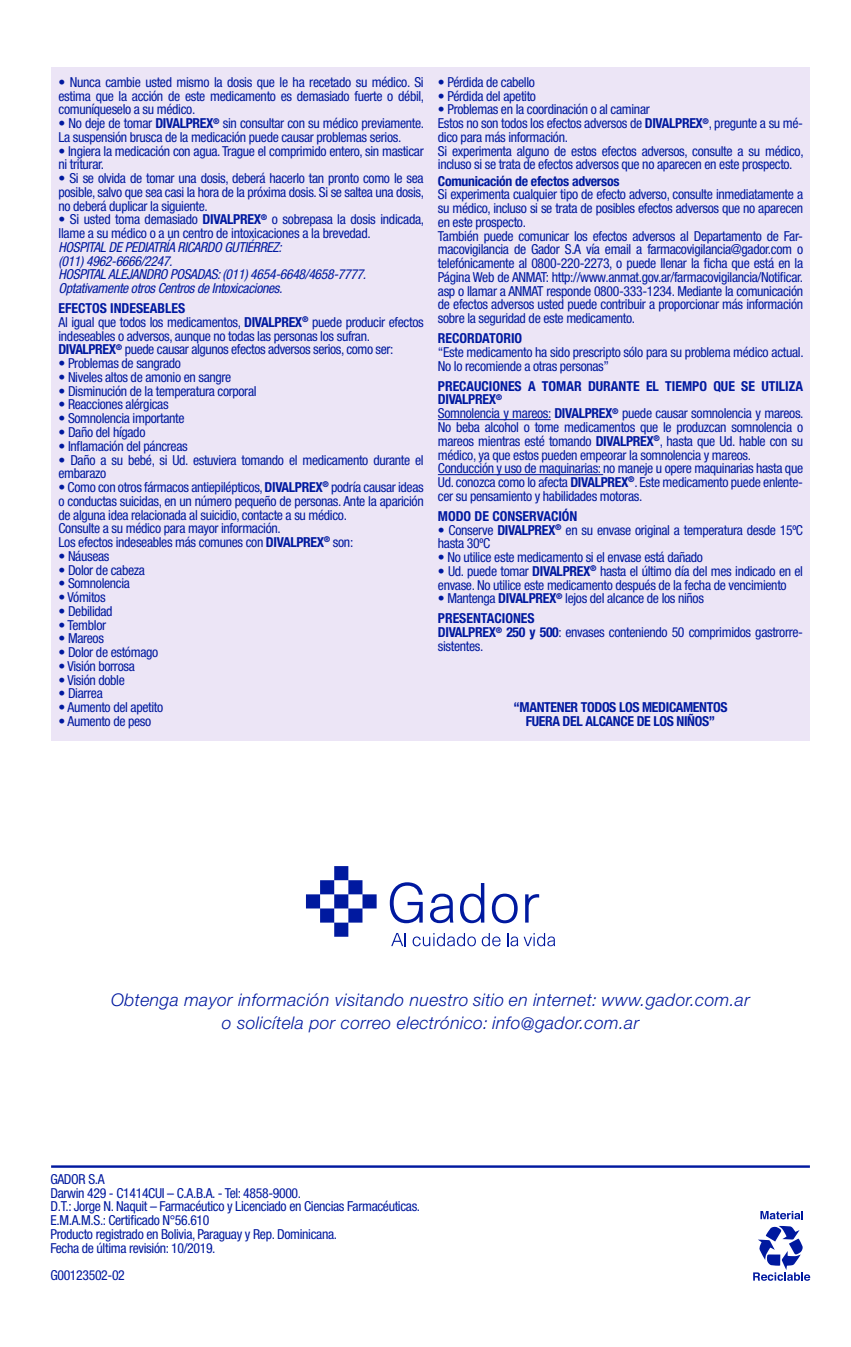
<style>
.page{position:relative;width:851px;height:1347px;background:#fff}
.page>*{position:absolute;margin:0;border:0;box-sizing:border-box;transform-origin:0 0}
.t1{font:italic 300 17.5px "Helvetica Neue LT Pro";letter-spacing:.02em;color:#00199f}
.Paragraph_Style_1{font:condensed 13.75px/13.8px "Helvetica Neue LT Pro";letter-spacing:-.025em;color:#00199f}
.Paragraph_Style_1-2{font:italic condensed 13.75px "Helvetica Neue LT Pro";letter-spacing:-.025em;color:#00199f}
.Paragraph_Style_1-3{font:700 condensed 13.75px/13.8px "Helvetica Neue LT Pro";color:#00199f}
.Paragraph_Style_1-4{font:700 condensed 13.75px "Helvetica Neue LT Pro";letter-spacing:-.025em;color:#00199f}
.Paragraph_Style_1-5{font:700 condensed 13.75px "Helvetica Neue LT Pro";letter-spacing:-.02em;color:#00199f}
.s1{font-weight:700}
</style>
<div class="page">
<div style="left:51px;top:67px;width:759px;height:673px;background:#ece5f6"></div>
<hr style="left:438px;top:419px;width:112px;height:1px;background:#00199f">
<hr style="left:438px;top:474px;width:165px;height:1px;background:#00199f">
<hr style="left:51px;top:1165px;width:758px;height:2px;background:#00199f">
<svg style="left:760px;top:1210px;width:43px;height:9px"></svg>
<svg style="left:753px;top:1225px;width:57px;height:55px"></svg>
<svg style="left:390px;top:882px;width:149px;height:41px"></svg>
<svg style="left:306px;top:866px;width:70px;height:70px"></svg>
<svg style="left:391px;top:933px;width:15px;height:13px"></svg>
<svg style="left:412px;top:933px;width:88px;height:13px"></svg>
<svg style="left:507px;top:933px;width:48px;height:13px"></svg>
<p class="Paragraph_Style_1" style="left:58px;top:75px;width:367px;text-align:justify">• Nunca cambie usted mismo la dosis que le ha recetado su médico. Si estima que la acción de este medicamento es demasiado fuerte o débil, comuníqueselo a su médico.</p>
<p class="Paragraph_Style_1" style="left:58px;top:116px;width:367px">• No deje de tomar <span class="s1">DIVALPREX</span><sup>®</sup> sin consultar con su médico previamente.<br>La suspensión brusca de la medicación puede causar problemas serios.</p>
<p class="Paragraph_Style_1" style="left:58px;top:144px;width:367px">• Ingiera la medicación con agua. Trague el comprimido entero, sin masticar ni triturar.</p>
<p class="Paragraph_Style_1" style="left:58px;top:171px;width:367px;text-align:justify">• Si se olvida de tomar una dosis, deberá hacerlo tan pronto como le sea posible, salvo que sea casi la hora de la próxima dosis. Si se saltea una dosis, no deberá duplicar la siguiente.</p>
<p class="Paragraph_Style_1" style="left:58px;top:213px;width:367px">• Si usted toma demasiado <span class="s1">DIVALPREX</span><sup>®</sup> o sobrepasa la dosis indicada, llame a su médico o a un centro de intoxicaciones a la brevedad.</p>
<p class="Paragraph_Style_1-2" style="left:58px;top:239px;width:225px">HOSPITAL DE PEDIATRÍA RICARDO GUTIÉRREZ:</p>
<p class="Paragraph_Style_1-2" style="left:58px;top:253px;width:116px">(011) 4962-6666/2247.</p>
<p class="Paragraph_Style_1-2" style="left:58px;top:267px;width:309px">HOSPITAL ALEJANDRO POSADAS: (011) 4654-6648/4658-7777.</p>
<p class="Paragraph_Style_1-2" style="left:58px;top:280px;width:225px">Optativamente otros Centros de Intoxicaciones.</p>
<p class="Paragraph_Style_1-3" style="left:58px;top:301px;width:128px">EFECTOS INDESEABLES</p>
<p class="Paragraph_Style_1" style="left:58px;top:315px;width:366px">Al igual que todos los medicamentos, <span class="s1">DIVALPREX</span><sup>®</sup> puede producir efectos indeseables o adversos, aunque no todas las personas los sufran.</p>
<p class="Paragraph_Style_1" style="left:58px;top:343px;width:336px"><span class="s1">DIVALPREX</span><sup>®</sup> puede causar algunos efectos adversos serios, como ser:</p>
<p class="Paragraph_Style_1" style="left:58px;top:356px;width:124px">• Problemas de sangrado</p>
<p class="Paragraph_Style_1" style="left:58px;top:370px;width:174px">• Niveles altos de amonio en sangre</p>
<p class="Paragraph_Style_1" style="left:58px;top:384px;width:199px">• Disminución de la temperatura corporal</p>
<p class="Paragraph_Style_1" style="left:58px;top:398px;width:112px">• Reacciones alérgicas</p>
<p class="Paragraph_Style_1" style="left:58px;top:411px;width:127px">• Somnolencia importante</p>
<p class="Paragraph_Style_1" style="left:58px;top:425px;width:88px">• Daño del hígado</p>
<p class="Paragraph_Style_1" style="left:58px;top:439px;width:131px">• Inflamación del páncreas</p>
<p class="Paragraph_Style_1" style="left:58px;top:453px;width:367px">• Daño a su bebé, si Ud. estuviera tomando el medicamento durante el embarazo</p>
<p class="Paragraph_Style_1" style="left:58px;top:480px;width:366px;text-align:justify">• Como con otros fármacos antiepilépticos, <span class="s1">DIVALPREX</span><sup>®</sup> podría causar ideas o conductas suicidas, en un número pequeño de personas. Ante la aparición de alguna idea relacionada al suicidio, contacte a su médico.</p>
<p class="Paragraph_Style_1" style="left:58px;top:521px;width:224px">Consulte a su médico para mayor información.</p>
<p class="Paragraph_Style_1" style="left:58px;top:535px;width:296px">Los efectos indeseables más comunes con <span class="s1">DIVALPREX</span><sup>®</sup> son:</p>
<p class="Paragraph_Style_1" style="left:58px;top:549px;width:52px">• Náuseas</p>
<p class="Paragraph_Style_1" style="left:58px;top:563px;width:88px">• Dolor de cabeza</p>
<p class="Paragraph_Style_1" style="left:58px;top:576px;width:73px">• Somnolencia</p>
<p class="Paragraph_Style_1" style="left:58px;top:590px;width:49px">• Vómitos</p>
<p class="Paragraph_Style_1" style="left:58px;top:604px;width:56px">• Debilidad</p>
<p class="Paragraph_Style_1" style="left:58px;top:618px;width:49px">• Temblor</p>
<p class="Paragraph_Style_1" style="left:58px;top:631px;width:47px">• Mareos</p>
<p class="Paragraph_Style_1" style="left:58px;top:645px;width:101px">• Dolor de estómago</p>
<p class="Paragraph_Style_1" style="left:58px;top:659px;width:78px">• Visión borrosa</p>
<p class="Paragraph_Style_1" style="left:58px;top:673px;width:68px">• Visión doble</p>
<p class="Paragraph_Style_1" style="left:58px;top:686px;width:46px">• Diarrea</p>
<p class="Paragraph_Style_1" style="left:58px;top:700px;width:106px">• Aumento del apetito</p>
<p class="Paragraph_Style_1" style="left:58px;top:714px;width:94px">• Aumento de peso</p>
<p class="Paragraph_Style_1" style="left:438px;top:75px;width:99px">• Pérdida de cabello</p>
<p class="Paragraph_Style_1" style="left:438px;top:89px;width:100px">• Pérdida del apetito</p>
<p class="Paragraph_Style_1" style="left:438px;top:103px;width:213px">• Problemas en la coordinación o al caminar</p>
<p class="Paragraph_Style_1" style="left:438px;top:116px;width:366px">Estos no son todos los efectos adversos de <span class="s1">DIVALPREX</span><sup>®</sup>, pregunte a su mé&shy;dico para más información.</p>
<p class="Paragraph_Style_1" style="left:438px;top:144px;width:367px">Si experimenta alguno de estos efectos adversos, consulte a su médico, incluso si se trata de efectos adversos que no aparecen en este prospecto.</p>
<p class="Paragraph_Style_1-5" style="left:438px;top:172px;width:183px">Comunicación de efectos adversos</p>
<p class="Paragraph_Style_1" style="left:438px;top:188px;width:366px;text-align:justify">Si experimenta cualquier tipo de efecto adverso, consulte inmediatamente a su médico, incluso si se trata de posibles efectos adversos que no aparecen en este prospecto.</p>
<p class="Paragraph_Style_1" style="left:438px;top:229px;width:367px;text-align:justify">También puede comunicar los efectos adversos al Departamento de Far&shy;macovigilancia de Gador S.A vía email a farmacovigilancia@gador.com o telefónicamente al 0800-220-2273, o puede llenar la ficha que está en la Página Web de ANMAT: http://www.anmat.gov.ar/farmacovigilancia/Notificar. asp o llamar a ANMAT responde 0800-333-1234. Mediante la comunicación de efectos adversos usted puede contribuir a proporcionar más información sobre la seguridad de este medicamento.</p>
<p class="Paragraph_Style_1-3" style="left:438px;top:331px;width:86px">RECORDATORIO</p>
<p class="Paragraph_Style_1" style="left:438px;top:345px;width:367px">“Este medicamento ha sido prescripto sólo para su problema médico actual.<br>No lo recomiende a otras personas”</p>
<p class="Paragraph_Style_1-3" style="left:438px;top:379px;width:366px">PRECAUCIONES A TOMAR DURANTE EL TIEMPO QUE SE UTILIZA<br>DIVALPREX<sup>®</sup></p>
<p class="Paragraph_Style_1" style="left:438px;top:406px;width:367px;text-align:justify">Somnolencia y mareos: <span class="s1">DIVALPREX</span><sup>®</sup> puede causar somnolencia y mareos.<br>No beba alcohol o tome medicamentos que le produzcan somnolencia o mareos mientras esté tomando <span class="s1">DIVALPREX</span><sup>®</sup>, hasta que Ud. hable con su médico, ya que estos pueden empeorar la somnolencia y mareos.</p>
<p class="Paragraph_Style_1" style="left:438px;top:461px;width:366px;text-align:justify">Conducción y uso de maquinarias: no maneje u opere maquinarias hasta que Ud. conozca como lo afecta <span class="s1">DIVALPREX</span><sup>®</sup>. Este medicamento puede enlente&shy;cer su pensamiento y habilidades motoras.</p>
<p class="Paragraph_Style_1-3" style="left:438px;top:509px;width:141px">MODO DE CONSERVACIÓN</p>
<p class="Paragraph_Style_1" style="left:438px;top:523px;width:366px">• Conserve <span class="s1">DIVALPREX</span><sup>®</sup> en su envase original a temperatura desde 15ºC hasta 30ºC</p>
<p class="Paragraph_Style_1" style="left:438px;top:550px;width:266px">• No utilice este medicamento si el envase está dañado</p>
<p class="Paragraph_Style_1" style="left:438px;top:564px;width:366px">• Ud. puede tomar <span class="s1">DIVALPREX</span><sup>®</sup> hasta el último día del mes indicado en el envase. No utilice este medicamento después de la fecha de vencimiento</p>
<p class="Paragraph_Style_1" style="left:438px;top:591px;width:267px">• Mantenga <span class="s1">DIVALPREX</span><sup>®</sup> lejos del alcance de los niños</p>
<p class="Paragraph_Style_1-3" style="left:438px;top:611px;width:98px">PRESENTACIONES</p>
<p class="Paragraph_Style_1" style="left:438px;top:625px;width:366px"><span class="s1">DIVALPREX</span><sup>®</sup> <span class="s1">250 y 500</span>: envases conteniendo 50 comprimidos gastrorre&shy;sistentes.</p>
<p class="Paragraph_Style_1-4" style="left:513px;top:699px;width:215px">“MANTENER TODOS LOS MEDICAMENTOS</p>
<p class="Paragraph_Style_1-4" style="left:525px;top:712px;width:191px">FUERA DEL ALCANCE DE LOS NIÑOS”</p>
<p class="t1" style="left:111px;top:989px;width:640px">Obtenga mayor información visitando nuestro sitio en internet: www.gador.com.ar</p>
<p class="t1" style="left:222px;top:1011px;width:419px">o solicítela por correo electrónico: info@gador.com.ar</p>
<p class="Paragraph_Style_1" style="left:50px;top:1172px;width:56px">GADOR S.A</p>
<p class="Paragraph_Style_1" style="left:50px;top:1185px;width:252px">Darwin 429 - C1414CUI – C.A.B.A. - Tel: 4858-9000.</p>
<p class="Paragraph_Style_1" style="left:50px;top:1199px;width:371px">D.T.: Jorge N. Naquit – Farmacéutico y Licenciado en Ciencias Farmacéuticas.</p>
<p class="Paragraph_Style_1" style="left:50px;top:1213px;width:160px">E.M.A.M.S.: Certificado N°56.610</p>
<p class="Paragraph_Style_1" style="left:50px;top:1227px;width:288px">Producto registrado en Bolivia, Paraguay y Rep. Dominicana.</p>
<p class="Paragraph_Style_1" style="left:50px;top:1240px;width:167px">Fecha de última revisión: 10/2019.</p>
<p class="Paragraph_Style_1" style="left:50px;top:1268px;width:76px">G00123502-02</p>
</div>
